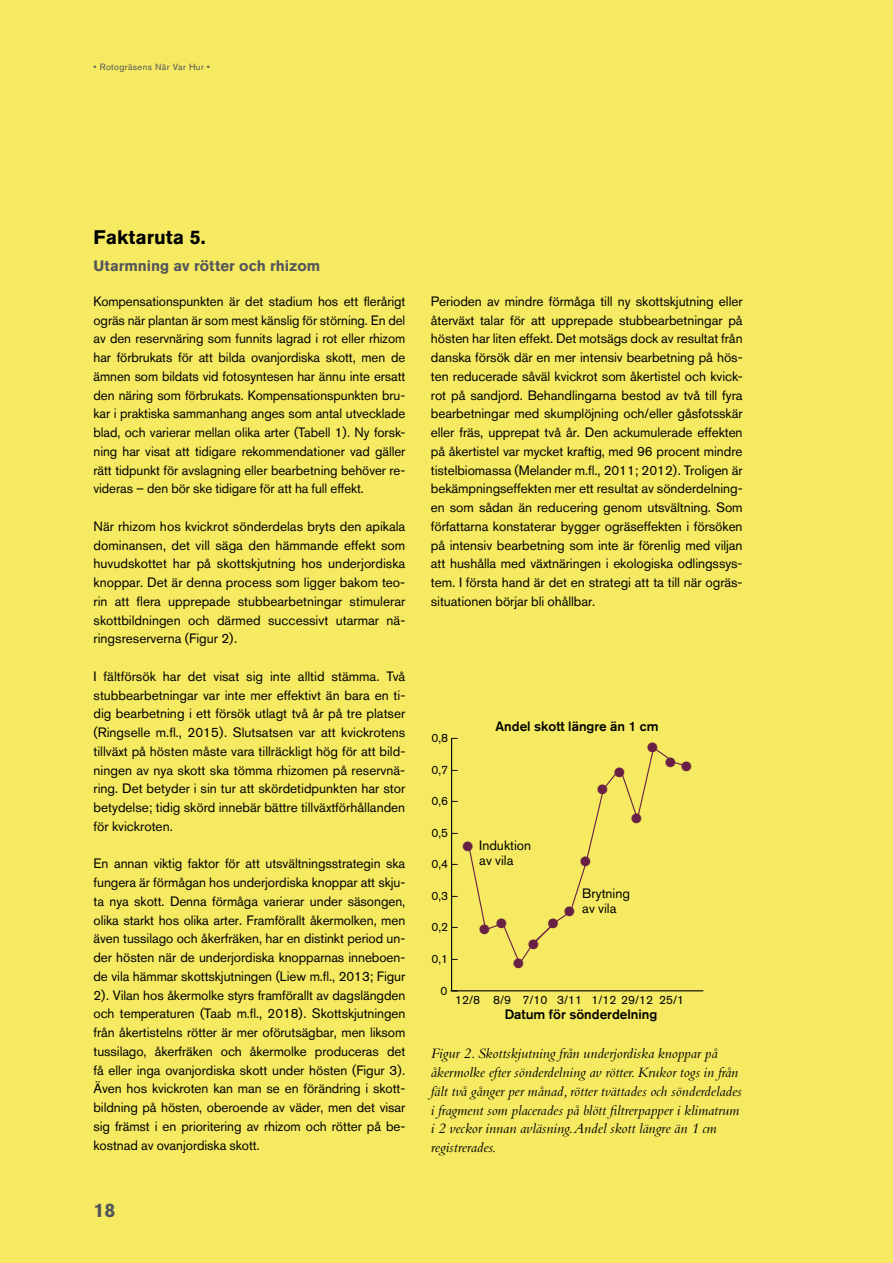
<style>
.page{position:relative;width:893px;height:1263px;background:#f5ea61}
.page>*{position:absolute;margin:0;border:0;box-sizing:border-box;transform-origin:0 0}
.t1{font:700 19.5px "Akzidenz Grotesk BQ";color:#000}
.t2{font:700 19.5px "Akzidenz Grotesk BQ";color:#54565a}
.t3{font:italic 15px/18.8px "Bembo Std";color:#000}
.t4{font:700 15px "Akzidenz Grotesk BQ";color:#54565a}
.t5{font:13.5px/18.8px "Akzidenz Grotesk BQ";letter-spacing:-.005em;color:#000;text-align:justify}
.t6{font:500 13.5px "Akzidenz Grotesk BQ";color:#000}
.t7{font:13.5px "Zapf Dingbats ITC";color:#682145}
.t8{font:12px/9.1px "Akzidenz Grotesk BQ";color:#000}
.t9{font:9px "Akzidenz Grotesk BQ";letter-spacing:.04em;color:#54565a}
.s1{font-size:13.5px}
.s2{color:#682145}
</style>
<div class="page">
<hr style="left:451px;top:738px;width:1px;height:253px;background:#000">
<hr style="left:452px;top:990px;width:251px;height:1px;background:#000">
<svg style="left:468px;top:747px;width:220px;height:217px"></svg>
<p class="t9" style="left:94px;top:62px;width:118px">• Rotogräsens När Var Hur •</p>
<h1 class="t1" style="left:94px;top:226px;width:114px">Faktaruta 5.</h1>
<p class="t4" style="left:94px;top:257px;width:228px">Utarmning av rötter och rhizom</p>
<p class="t5" style="left:94px;top:292px;width:313px">Kompensationspunkten är det stadium hos ett flerårigt ogräs när plantan är som mest känslig för störning. En del av den reservnäring som funnits lagrad i rot eller rhizom har förbrukats för att bilda ovanjordiska skott, men de ämnen som bildats vid fotosyntesen har ännu inte ersatt den näring som förbrukats. Kompensationspunkten bru&shy;kar i praktiska sammanhang anges som antal utvecklade blad, och varierar mellan olika arter (Tabell 1). Ny forsk&shy;ning har visat att tidigare rekommendationer vad gäller rätt tidpunkt för avslagning eller bearbetning behöver re&shy;videras – den bör ske tidigare för att ha full effekt.</p>
<p class="t5" style="left:94px;top:517px;width:313px">När rhizom hos kvickrot sönderdelas bryts den apikala dominansen, det vill säga den hämmande effekt som huvudskottet har på skottskjutning hos underjordiska knoppar. Det är denna process som ligger bakom teo&shy;rin att flera upprepade stubbearbetningar stimulerar skottbildningen och därmed successivt utarmar nä&shy;ringsreserverna (Figur 2).</p>
<p class="t5" style="left:94px;top:667px;width:313px">I fältförsök har det visat sig inte alltid stämma. Två stubbearbetningar var inte mer effektivt än bara en ti&shy;dig bearbetning i ett försök utlagt två år på tre platser (Ringselle m.fl., 2015). Slutsatsen var att kvickrotens tillväxt på hösten måste vara tillräckligt hög för att bild&shy;ningen av nya skott ska tömma rhizomen på reservnä&shy;ring. Det betyder i sin tur att skördetidpunkten har stor betydelse; tidig skörd innebär bättre tillväxtförhållanden för kvickroten.</p>
<p class="t5" style="left:94px;top:854px;width:313px">En annan viktig faktor för att utsvältningsstrategin ska fungera är förmågan hos underjordiska knoppar att skju&shy;ta nya skott. Denna förmåga varierar under säsongen, olika starkt hos olika arter. Framförallt åkermolken, men även tussilago och åkerfräken, har en distinkt period un&shy;der hösten när de underjordiska knopparnas inneboen&shy;de vila hämmar skottskjutningen (Liew m.fl., 2013; Figur 2). Vilan hos åkermolke styrs framförallt av dagslängden och temperaturen (Taab m.fl., 2018). Skottskjutningen från åkertistelns rötter är mer oförutsägbar, men liksom tussilago, åkerfräken och åkermolke produceras det få eller inga ovanjordiska skott under hösten (Figur 3).<br>Även hos kvickroten kan man se en förändring i skott&shy;bildning på hösten, oberoende av väder, men det visar sig främst i en prioritering av rhizom och rötter på be&shy;kostnad av ovanjordiska skott.</p>
<h1 class="t2" style="left:94px;top:1198px;width:23px">18</h1>
<p class="t5" style="left:431px;top:292px;width:313px">Perioden av mindre förmåga till ny skottskjutning eller återväxt talar för att upprepade stubbearbetningar på hösten har liten effekt. Det motsägs dock av resultat från danska försök där en mer intensiv bearbetning på hös&shy;ten reducerade såväl kvickrot som åkertistel och kvick&shy;rot på sandjord. Behandlingarna bestod av två till fyra bearbetningar med skumplöjning och/eller gåsfotsskär eller fräs, upprepat två år. Den ackumulerade effekten på åkertistel var mycket kraftig, med 96 procent mindre tistelbiomassa (Melander m.fl., 2011; 2012). Troligen är bekämpningseffekten mer ett resultat av sönderdelning&shy;en som sådan än reducering genom utsvältning. Som författarna konstaterar bygger ogräseffekten i försöken på intensiv bearbetning som inte är förenlig med viljan att hushålla med växtnäringen i ekologiska odlingssys&shy;tem. I första hand är det en strategi att ta till när ogräs&shy;situationen börjar bli ohållbar.</p>
<p class="t6" style="left:495px;top:718px;width:165px">Andel skott längre än 1 cm</p>
<p class="t8" style="left:431px;top:734px;width:28px">0,8 –</p>
<p class="t8" style="left:431px;top:765px;width:28px">0,7 –</p>
<p class="t8" style="left:431px;top:797px;width:28px">0,6 –</p>
<p class="t8" style="left:431px;top:828px;width:28px">0,5 –</p>
<p class="t8" style="left:431px;top:860px;width:28px">0,4 –</p>
<p class="t8" style="left:431px;top:891px;width:28px">0,3 –</p>
<p class="t8" style="left:431px;top:923px;width:28px">0,2 –</p>
<p class="t8" style="left:431px;top:954px;width:28px">0,1 –</p>
<p class="t8" style="left:455px;top:986px;width:231px;text-indent:-15px">0 <span class="s1">–<br></span>12/8 8/9 7/10 3/11 1/12 29/12 25/1</p>
<p class="t6" style="left:505px;top:1005px;width:154px">Datum för sönderdelning</p>
<p class="t7" style="left:647px;top:741px;width:12px">●</p>
<p class="t7" style="left:614px;top:766px;width:12px">●</p>
<p class="t7" style="left:597px;top:783px;width:12px">●</p>
<p class="t7" style="left:631px;top:812px;width:12px">●</p>
<p class="t5" style="left:463px;top:836px;width:70px"><span class="s2">●</span> Induktion</p>
<p class="t5" style="left:479px;top:851px;width:36px">av vila</p>
<p class="t7" style="left:580px;top:855px;width:12px">●</p>
<p class="t5" style="left:582px;top:885px;width:49px;line-height:15px">Brytning av vila</p>
<p class="t7" style="left:564px;top:905px;width:12px">●</p>
<p class="t7" style="left:548px;top:917px;width:12px">●</p>
<p class="t7" style="left:528px;top:937px;width:12px">●</p>
<p class="t7" style="left:513px;top:957px;width:12px">●</p>
<p class="t3" style="left:431px;top:1044px;width:312px">Figur 2. Skottskjutning från underjordiska knoppar på åkermolke efter sönderdelning av rötter. Krukor togs in från fält två gånger per månad, rötter tvättades och sönderdelades i fragment som placerades på blött filtrerpapper i klimatrum i 2 veckor innan avläsning. Andel skott längre än 1 cm registrerades.</p>
</div>
